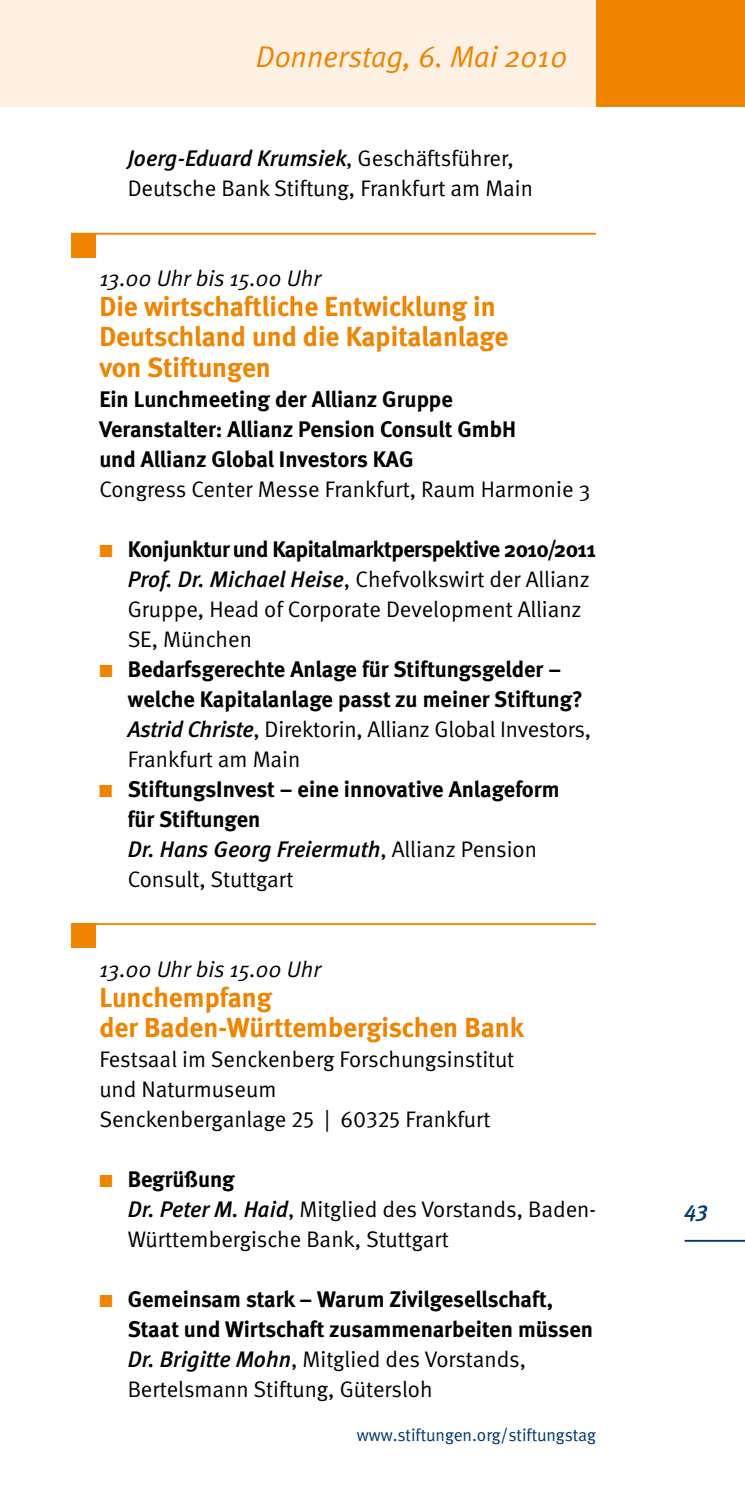
<style>
.page{position:relative;width:745px;height:1489px;background:#fff}
.page>*{position:absolute;margin:0;border:0;box-sizing:border-box;transform-origin:0 0}
.t1{font:italic 30px "Meta Normal";letter-spacing:-.005em;color:#ef8400}
.t2{font:700 27.5px/30px "Meta";color:#ef8400}
.t3{font:22.5px/30px "Meta Normal";color:#000}
.t4{font:700 22.5px/30px "Meta";letter-spacing:-.005em;color:#000}
.t5{font:italic 22.5px "Meta Normal";letter-spacing:-.005em;color:#000}
.t6{font:italic 500 22.5px "Meta";letter-spacing:-.005em;color:#000}
.t7{font:italic 500 22.5px "Meta";color:#003871}
.t8{font:17.5px "Meta Normal";letter-spacing:-.005em;color:#003871}
.s1{font-family:"Meta Normal";font-weight:400;font-style:normal}
.s2{color:#ef8400}
.s3{font-family:"Meta";font-weight:500;font-style:italic}
.s4{font-weight:500;font-style:italic}
.s5{font-family:"Meta Normal";font-weight:400}
.s6{font-family:"Meta Normal Caps Expert"}
</style>
<div class="page">
<div style="left:0;top:0;width:595px;height:106px;background:#fef1e3"></div>
<div style="left:595px;top:0;width:149px;height:106px;background:#ef8400"></div>
<hr style="left:684px;top:1239px;width:60px;height:2px;background:#003871">
<div style="left:71px;top:233px;width:25px;height:24px;background:#ef8400"></div>
<hr style="left:71px;top:233px;width:524px;height:2px;background:#ef8400">
<div style="left:71px;top:923px;width:25px;height:24px;background:#ef8400"></div>
<hr style="left:71px;top:923px;width:524px;height:2px;background:#ef8400">
<h1 class="t1" style="left:256px;top:39px;width:313px">Donnerstag, 6. Mai 2010</h1>
<p class="t6" style="left:128px;top:145px;width:387px">Joerg-Eduard Krumsiek<span class="s1">, Geschäftsführer,</span></p>
<p class="t3" style="left:128px;top:173px;width:406px">Deutsche Bank Stiftung, Frankfurt am Main</p>
<p class="t5" style="left:99px;top:265px;width:223px">13.00 Uhr bis 15.00 Uhr</p>
<p class="t2" style="left:99px;top:291px;width:410px">Die wirtschaftliche Entwicklung in<br>Deutschland und die Kapitalanlage von Stiftungen</p>
<p class="t4" style="left:99px;top:383px;width:418px">Ein Lunchmeeting der Allianz Gruppe<br>Veranstalter: Allianz Pension Consult GmbH und Allianz Global Investors KAG</p>
<p class="t3" style="left:99px;top:473px;width:492px">Congress Center Messe Frankfurt, Raum Harmonie 3</p>
<p class="t4" style="left:99px;top:533px;width:498px"><span class="s2">■</span> Konjunkturund Kapitalmarktperspektive 2010/2011</p>
<p class="t3" style="left:128px;top:563px;width:463px"><span class="s3">Prof. Dr. Michael Heise</span>, Chefvolkswirt der Allianz<br>Gruppe, Head of Corporate Development Allianz<br>SE, München</p>
<p class="t4" style="left:128px;top:653px;width:456px;text-indent:-28px"><span class="s2">■</span> Bedarfsgerechte Anlage für Stiftungsgelder – welche Kapitalanlage passt zu meiner Stiftung?</p>
<p class="t3" style="left:128px;top:713px;width:464px"><span class="s3">Astrid Christe</span>, Direktorin, Allianz Global Investors,<br>Frankfurt am Main</p>
<p class="t4" style="left:128px;top:773px;width:433px;text-indent:-28px"><span class="s2">■</span> StiftungsInvest – eine innovative Anlageform für Stiftungen<br><span class="s4">Dr. Hans Georg Freiermuth</span><span class="s5">, Allianz Pension</span></p>
<p class="t3" style="left:128px;top:863px;width:167px">Consult, Stuttgart</p>
<p class="t5" style="left:99px;top:955px;width:223px">13.00 Uhr bis 15.00 Uhr</p>
<p class="t2" style="left:99px;top:981px;width:426px">Lunchempfang<br>der Baden-Württembergischen Bank</p>
<p class="t3" style="left:99px;top:1043px;width:416px">Festsaal im Senckenberg Forschungsinstitut und Naturmuseum<br>Senckenberganlage <span class="s6">25</span> | <span class="s6">60325</span> Frankfurt</p>
<p class="t4" style="left:99px;top:1163px;width:137px"><span class="s2">■</span> Begrüßung</p>
<p class="t3" style="left:128px;top:1193px;width:469px"><span class="s3">Dr. Peter M. Haid</span>, Mitglied des Vorstands, Baden-<br>Württembergische Bank, Stuttgart</p>
<p class="t4" style="left:128px;top:1283px;width:466px;text-indent:-28px"><span class="s2">■</span> Gemeinsam stark – Warum Zivilgesellschaft,<br>Staat und Wirtschaft zusammenarbeiten müssen</p>
<p class="t3" style="left:128px;top:1343px;width:399px"><span class="s3">Dr. Brigitte Mohn</span>, Mitglied des Vorstands,<br>Bertelsmann Stiftung, Gütersloh</p>
<p class="t8" style="left:357px;top:1424px;width:240px">www.stiftungen.org/stiftungstag</p>
<p class="t7" style="left:684px;top:1195px;width:25px">43</p>
</div>
